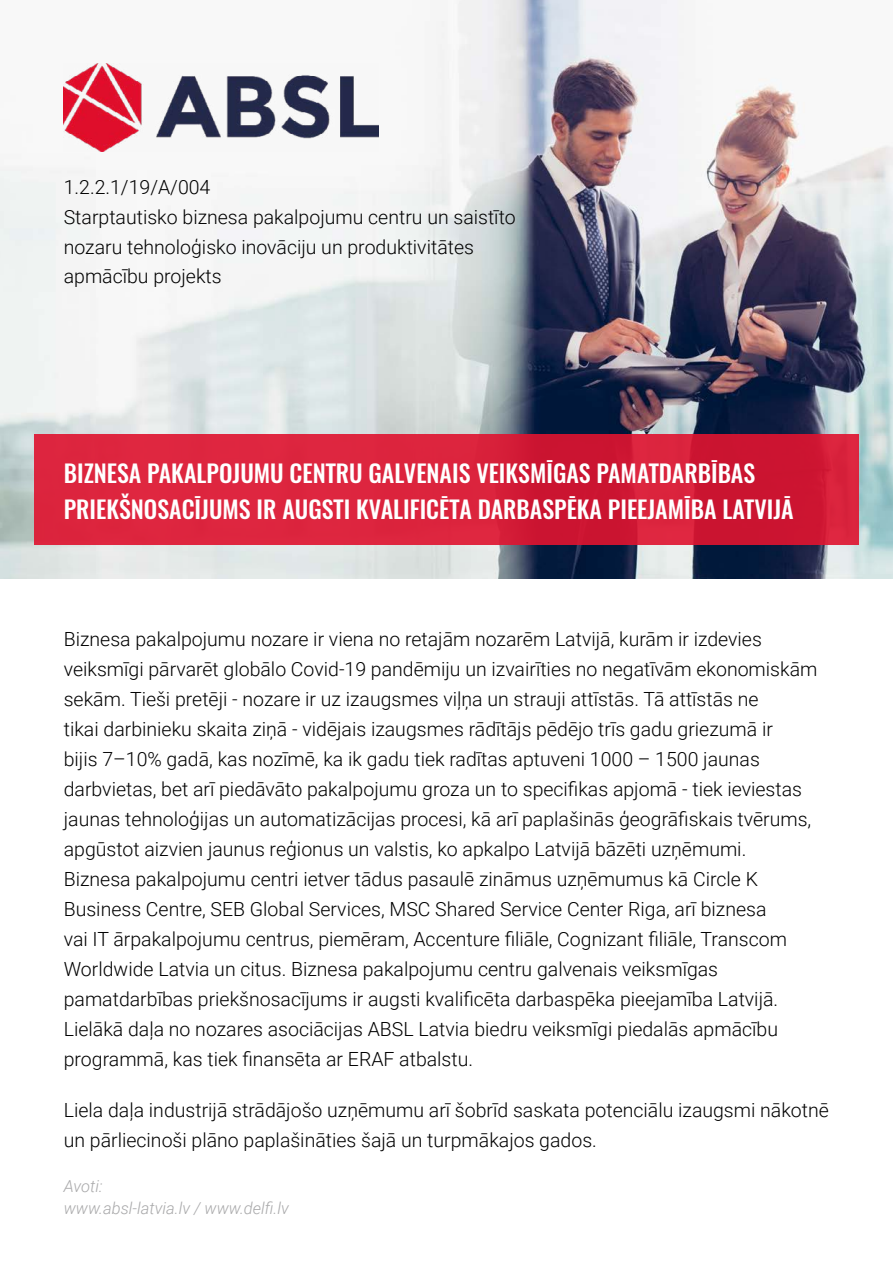
<style>
.page{position:relative;width:893px;height:1263px;background:#fff}
.page>*{position:absolute;margin:0;border:0;box-sizing:border-box;transform-origin:0 0}
.t1{font:500 24px/36px "Oswald";color:#fff}
.t2{font:300 19.5px/30px "Roboto";color:#000}
.t3{font:italic 300 16.5px/22.5px "Roboto";color:#a9a9aa}
</style>
<div class="page">
<img style="left:0;top:0;width:893px;height:578px">
<img style="left:64px;top:64px;width:314px;height:88px">
<div style="left:34px;top:434px;width:825px;height:110px;background:linear-gradient(to right,#e12941,#ce1733)"></div>
<p class="t2" style="left:64px;top:171px;width:453px">1.2.2.1/19/A/004<br>Starptautisko biznesa pakalpojumu centru un saistīto nozaru tehnoloģisko inovāciju un produktivitātes apmācību projekts</p>
<p class="t1" style="left:64px;top:455px;width:731px">BIZNESA PAKALPOJUMU CENTRU GALVENAIS VEIKSMĪGAS PAMATDARBĪBAS<br>PRIEKŠNOSACĪJUMS IR AUGSTI KVALIFICĒTA DARBASPĒKA PIEEJAMĪBA LATVIJĀ</p>
<p class="t2" style="left:64px;top:623px;width:755px">Biznesa pakalpojumu nozare ir viena no retajām nozarēm Latvijā, kurām ir izdevies veiksmīgi pārvarēt globālo Covid-19 pandēmiju un izvairīties no negatīvām ekonomiskām sekām. Tieši pretēji - nozare ir uz izaugsmes viļņa un strauji attīstās. Tā attīstās ne<br>tikai darbinieku skaita ziņā - vidējais izaugsmes rādītājs pēdējo trīs gadu griezumā ir<br>bijis 7–10% gadā, kas nozīmē, ka ik gadu tiek radītas aptuveni 1000 – 1500 jaunas darbvietas, bet arī piedāvāto pakalpojumu groza un to specifikas apjomā - tiek ieviestas jaunas tehnoloģijas un automatizācijas procesi, kā arī paplašinās ģeogrāfiskais tvērums, apgūstot aizvien jaunus reģionus un valstis, ko apkalpo Latvijā bāzēti uzņēmumi.<br>Biznesa pakalpojumu centri ietver tādus pasaulē zināmus uzņēmumus kā Circle K Business Centre, SEB Global Services, MSC Shared Service Center Riga, arī biznesa<br>vai IT ārpakalpojumu centrus, piemēram, Accenture filiāle, Cognizant filiāle, Transcom Worldwide Latvia un citus. Biznesa pakalpojumu centru galvenais veiksmīgas pamatdarbības priekšnosacījums ir augsti kvalificēta darbaspēka pieejamība Latvijā.<br>Lielākā daļa no nozares asociācijas ABSL Latvia biedru veiksmīgi piedalās apmācību programmā, kas tiek finansēta ar ERAF atbalstu.</p>
<p class="t2" style="left:64px;top:1095px;width:767px">Liela daļa industrijā strādājošo uzņēmumu arī šobrīd saskata potenciālu izaugsmi nākotnē un pārliecinoši plāno paplašināties šajā un turpmākajos gados.</p>
<p class="t3" style="left:64px;top:1174px;width:227px">Avoti:<br>www.absl-latvia.lv / www.delfi.lv</p>
</div>
